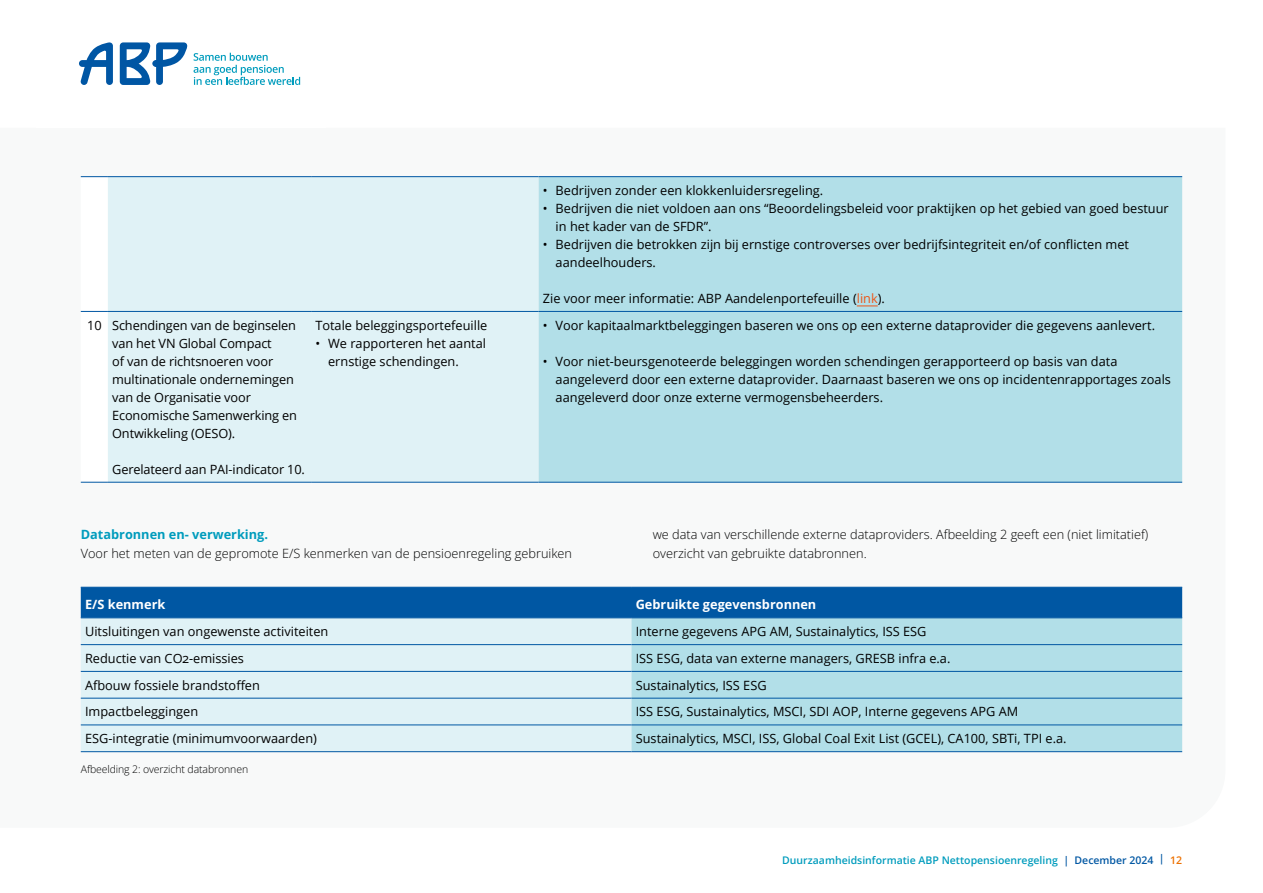
<style>
.page{position:relative;width:1263px;height:893px;background:#fff}
.page>*{position:absolute;margin:0;border:0;box-sizing:border-box;transform-origin:0 0}
.t1{font:12.75px/18px "Open Sans";color:#000}
.t2{font:300 12.75px/19.5px "Open Sans";color:#000}
.t3{font:700 12.75px "Open Sans";color:#fff}
.t4{font:700 12.75px "Open Sans";color:#009cbd}
.t5{font:600 10.5px "Open Sans";color:#009cbd}
.t6{font:300 10.5px "Open Sans";letter-spacing:-.01em;color:#000}
.s1{color:#ed5517}
.s2{color:#0057a3}
.s3{color:#ed7102}
</style>
<div class="page">
<svg style="left:79px;top:42px;width:108px;height:43px"></svg>
<svg style="left:194px;top:53px;width:106px;height:32px"></svg>
<div style="left:108px;top:177px;width:431px;height:305px;background:#e0f2f6"></div>
<div style="left:539px;top:177px;width:643px;height:305px;background:#b2dfe8"></div>
<hr style="left:539px;top:176px;width:643px;height:1px;background:#0057a3">
<hr style="left:539px;top:311px;width:643px;height:1px;background:#0057a3">
<hr style="left:539px;top:482px;width:643px;height:1px;background:#0057a3">
<hr style="left:108px;top:176px;width:203px;height:1px;background:#0057a3">
<hr style="left:311px;top:176px;width:228px;height:1px;background:#0057a3">
<hr style="left:108px;top:311px;width:203px;height:1px;background:#0057a3">
<hr style="left:311px;top:311px;width:228px;height:1px;background:#0057a3">
<svg style="left:81px;top:176px;width:27px;height:307px"></svg>
<hr style="left:108px;top:482px;width:203px;height:1px;background:#0057a3">
<hr style="left:311px;top:482px;width:228px;height:1px;background:#0057a3">
<svg style="left:857px;top:306px;width:21px;height:1px"></svg>
<div style="left:81px;top:588px;width:1101px;height:30px;background:#0057a3"></div>
<div style="left:81px;top:619px;width:550px;height:132px;background:#e0f2f6"></div>
<div style="left:631px;top:619px;width:551px;height:132px;background:#b2dfe8"></div>
<hr style="left:631px;top:587px;width:551px;height:1px;background:#0057a3">
<hr style="left:631px;top:618px;width:551px;height:1px;background:#0057a3">
<hr style="left:631px;top:644px;width:551px;height:1px;background:#0057a3">
<hr style="left:631px;top:671px;width:551px;height:1px;background:#0057a3">
<hr style="left:631px;top:698px;width:551px;height:1px;background:#0057a3">
<hr style="left:631px;top:725px;width:551px;height:1px;background:#0057a3">
<hr style="left:631px;top:751px;width:551px;height:1px;background:#0057a3">
<hr style="left:81px;top:587px;width:550px;height:1px;background:#0057a3">
<hr style="left:81px;top:618px;width:550px;height:1px;background:#0057a3">
<hr style="left:81px;top:644px;width:550px;height:1px;background:#0057a3">
<hr style="left:81px;top:671px;width:550px;height:1px;background:#0057a3">
<hr style="left:81px;top:698px;width:550px;height:1px;background:#0057a3">
<hr style="left:81px;top:725px;width:550px;height:1px;background:#0057a3">
<hr style="left:81px;top:751px;width:550px;height:1px;background:#0057a3">
<p class="t1" style="left:112px;top:316px;width:186px;text-indent:-25px">10 Schendingen van de beginselen van het VN Global Compact<br>of van de richtsnoeren voor multinationale ondernemingen van de Organisatie voor<br>Economische Samenwerking en<br>Ontwikkeling (OESO).</p>
<p class="t1" style="left:112px;top:460px;width:194px">Gerelateerd aan PAI-indicator 10.</p>
<p class="t1" style="left:315px;top:316px;width:173px">Totale beleggingsportefeuille</p>
<p class="t1" style="left:328px;top:334px;width:159px;text-indent:-13px">• We rapporteren het aantal ernstige schendingen.</p>
<p class="t1" style="left:543px;top:181px;width:282px">• Bedrijven zonder een klokkenluidersregeling.</p>
<p class="t1" style="left:556px;top:199px;width:615px;text-indent:-13px">• Bedrijven die niet voldoen aan ons “Beoordelingsbeleid voor praktijken op het gebied van goed bestuur in het kader van de SFDR”.</p>
<p class="t1" style="left:556px;top:235px;width:575px;text-indent:-13px">• Bedrijven die betrokken zijn bij ernstige controverses over bedrijfsintegriteit en/of conflicten met aandeelhouders.</p>
<p class="t1" style="left:543px;top:289px;width:343px">Zie voor meer informatie: ABP Aandelenportefeuille (<span class="s1">link</span>).</p>
<p class="t1" style="left:543px;top:316px;width:614px">• Voor kapitaalmarktbeleggingen baseren we ons op een externe dataprovider die gegevens aanlevert.</p>
<p class="t1" style="left:556px;top:352px;width:617px;text-indent:-13px">• Voor niet-beursgenoteerde beleggingen worden schendingen gerapporteerd op basis van data aangeleverd door een externe dataprovider. Daarnaast baseren we ons op incidentenrapportages zoals aangeleverd door onze externe vermogensbeheerders.</p>
<p class="t4" style="left:81px;top:525px;width:189px">Databronnen en- verwerking.</p>
<p class="t2" style="left:81px;top:543px;width:493px">Voor het meten van de gepromote E/S kenmerken van de pensioenregeling gebruiken</p>
<p class="t2" style="left:653px;top:524px;width:497px">we data van verschillende externe dataproviders. Afbeelding 2 geeft een (niet limitatief) overzicht van gebruikte databronnen.</p>
<p class="t3" style="left:85px;top:596px;width:82px">E/S kenmerk</p>
<p class="t3" style="left:636px;top:596px;width:182px">Gebruikte gegevensbronnen</p>
<p class="t1" style="left:85px;top:622px;width:245px">Uitsluitingen van ongewenste activiteiten</p>
<p class="t1" style="left:636px;top:622px;width:292px">Interne gegevens APG AM, Sustainalytics, ISS ESG</p>
<p class="t1" style="left:85px;top:649px;width:161px">Reductie van CO2-emissies</p>
<p class="t1" style="left:636px;top:649px;width:316px">ISS ESG, data van externe managers, GRESB infra e.a.</p>
<p class="t1" style="left:85px;top:676px;width:176px">Afbouw fossiele brandstoffen</p>
<p class="t1" style="left:636px;top:676px;width:132px">Sustainalytics, ISS ESG</p>
<p class="t1" style="left:85px;top:702px;width:115px">Impactbeleggingen</p>
<p class="t1" style="left:636px;top:702px;width:384px">ISS ESG, Sustainalytics, MSCI, SDI AOP, Interne gegevens APG AM</p>
<p class="t1" style="left:85px;top:729px;width:233px">ESG-integratie (minimumvoorwaarden)</p>
<p class="t1" style="left:636px;top:729px;width:432px">Sustainalytics, MSCI, ISS, Global Coal Exit List (GCEL), CA100, SBTi, TPI e.a.</p>
<p class="t6" style="left:81px;top:762px;width:169px">Afbeelding 2: overzicht databronnen</p>
<p class="t5" style="left:782px;top:853px;width:401px">Duurzaamheidsinformatie ABP Nettopensioenregeling <span class="s2">| December 2024 |</span> <span class="s3">12</span></p>
</div>
